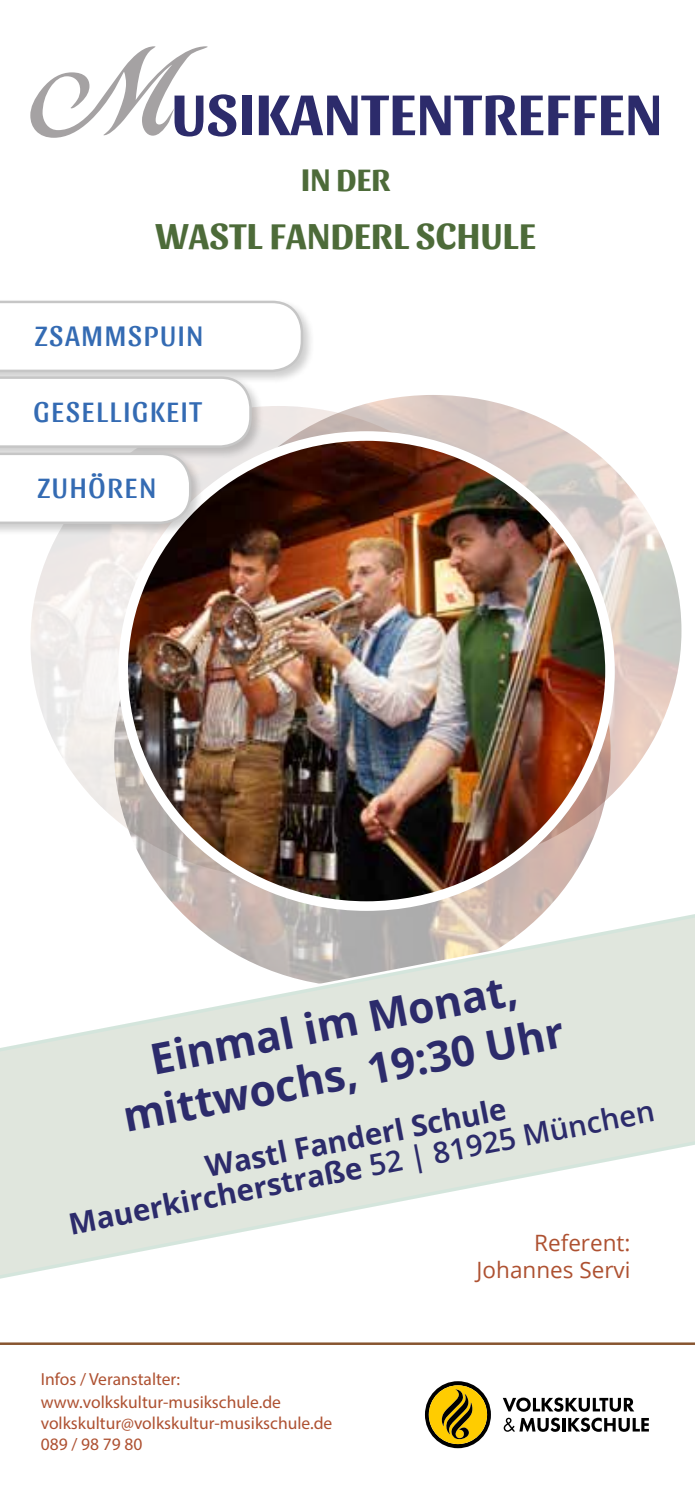
<style>
.page{position:relative;width:695px;height:1489px;background:#fff}
.page>*{position:absolute;margin:0;border:0;box-sizing:border-box;transform-origin:0 0}
.t1{font:700 60px "Sansita";letter-spacing:.01em;color:#2c2b6b}
.t2{font:700 42.5px/51px "Open Sans";color:#2c2b6b;text-align:center}
.t3{font:700 37.5px "Sansita";letter-spacing:.01em;color:#4d6b39}
.t4{font:700 32.5px "Sansita";color:#4d6b39}
.t5{font:700 29.5px/30px "Open Sans";color:#2c2b6b;text-align:center}
.t6{font:29.5px "Sansita";letter-spacing:.06em;color:#346bb3}
.t7{font:22.5px/27px "Open Sans";color:#ae5131;text-align:right}
.t8{font:17.5px/23px "Myriad Pro";color:#ae5131}
.s1{font-family:"Mangrio Aziz Point PJG";font-weight:400;font-size:117.5px;color:#a5a2a3}
.s2{font-weight:600}
</style>
<div class="page">
<img style="left:304px;top:395px;width:377px;height:401px">
<img style="left:123px;top:436px;width:487px;height:464px">
<div style="left:0;top:298px;width:315px;height:86px;background:#000;opacity:.2"></div>
<div style="left:0;top:450px;width:203px;height:86px;background:#000;opacity:.2"></div>
<svg style="left:0;top:299px;width:304px;height:226px"></svg>
<svg style="left:170px;top:900px;width:385px;height:8px"></svg>
<svg style="left:0;top:908px;width:694px;height:371px"></svg>
<svg style="left:503px;top:1397px;width:131px;height:14px"></svg>
<svg style="left:503px;top:1417px;width:57px;height:14px"></svg>
<hr style="left:562px;top:1417px;width:3px;height:14px;background:#000">
<svg style="left:568px;top:1417px;width:80px;height:14px"></svg>
<svg style="left:425px;top:1381px;width:66px;height:66px"></svg>
<hr style="left:0;top:1342px;width:694px;height:2px;background:#885530">
<h1 class="t1" style="left:29px;top:79px;width:635px"><span class="s1">M</span>USIKANTENTREFFEN</h1>
<h3 class="t4" style="left:301px;top:161px;width:91px">IN DER</h3>
<h3 class="t3" style="left:155px;top:214px;width:381px">WASTL FANDERL SCHULE</h3>
<h3 class="t6" style="left:35px;top:319px;width:169px">ZSAMMSPUIN</h3>
<h3 class="t6" style="left:34px;top:394px;width:169px">GESELLIGKEIT</h3>
<h3 class="t6" style="left:38px;top:471px;width:120px">ZUHÖREN</h3>
<h2 class="t2" style="left:108px;top:1040px;width:450px;rotate:-11deg">Einmal im Monat, mittwochs, 19:30 Uhr</h2>
<h3 class="t5" style="left:60px;top:1178px;width:597px;rotate:-11deg">Wastl Fanderl Schule<br>Mauerkircherstraße <span class="s2">52 | 81925 München</span></h3>
<p class="t7" style="left:476px;top:1228px;width:155px">Referent:<br>Johannes Servi</p>
<p class="t8" style="left:41px;top:1367px;width:242px">Infos / Veranstalter: www.volkskultur-musikschule.de</p>
<p class="t8" style="left:41px;top:1412px;width:293px;line-height:21px">volkskultur@volkskultur-musikschule.de<br>089 / 98 79 80</p>
</div>
